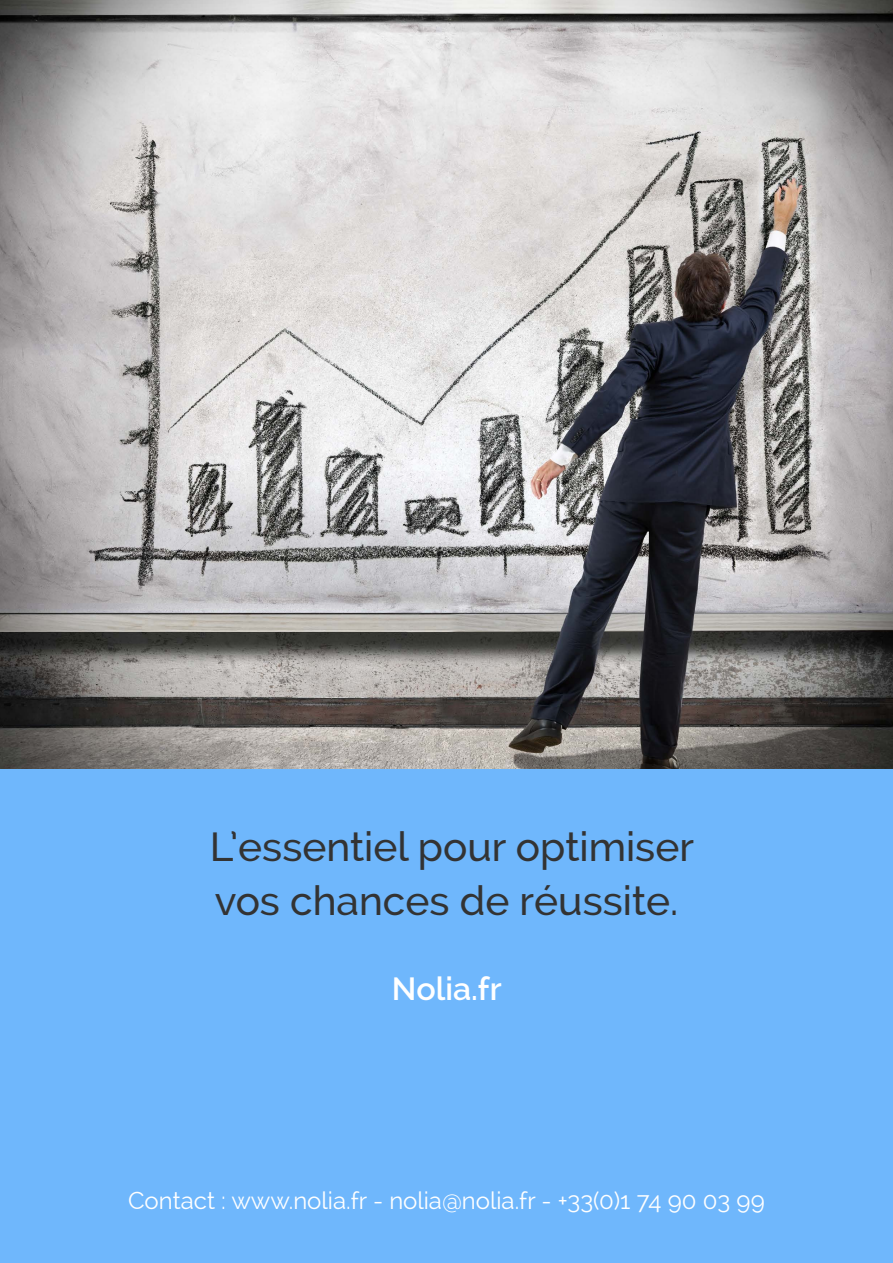
<style>
.page{position:relative;width:893px;height:1263px;background:#6fb7fc}
.page>*{position:absolute;margin:0;border:0;box-sizing:border-box;transform-origin:0 0}
.t1{font:500 40.65px/54.2px "Raleway";color:#333}
.t2{font:600 32.1px "Raleway";color:#fff}
.t3{font:24px "Raleway";color:#fff}
</style>
<div class="page">
<img style="left:0;top:0;width:893px;height:768px">
<h1 class="t1" style="left:210px;top:820px;width:486px">L’essentiel pour optimiser vos chances de réussite.</h1>
<h2 class="t2" style="left:392px;top:970px;width:112px">Nolia.fr</h2>
<p class="t3" style="left:128px;top:1186px;width:638px">Contact : www.nolia.fr - nolia@nolia.fr - +33(0)1 74 90 03 99</p>
</div>
